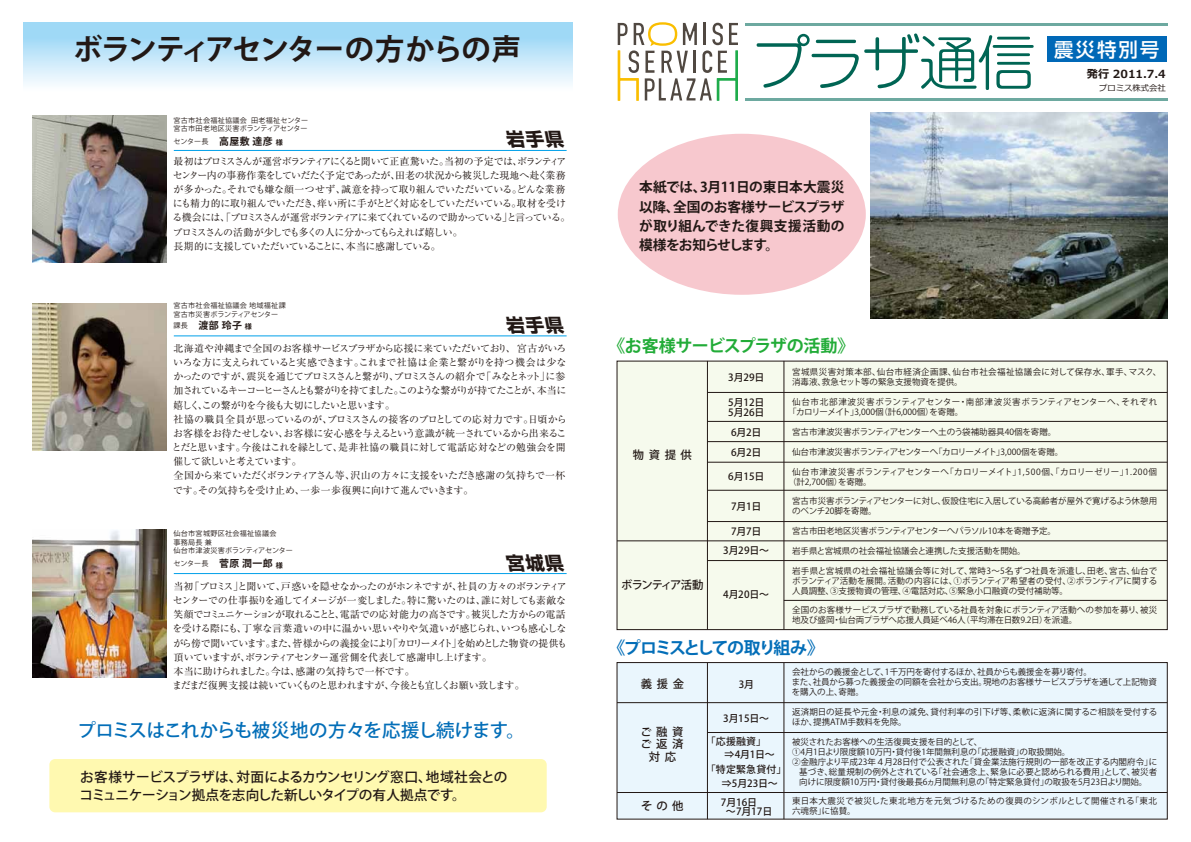
<style>
.page{position:relative;width:1191px;height:842px;background:#fff}
.page>*{position:absolute;margin:0;border:0;box-sizing:border-box;transform-origin:0 0}
.t1{font:300 59.2px "Shin M Go Pro";letter-spacing:-.045em;color:#006554}
.t2{font:700 29.3px "Koz Go Pro";letter-spacing:-.05em;color:#221815}
.t3{font:500 19.5px "Shin Go Pr 6";letter-spacing:.1em;color:#fff}
.t4{font:500 18.4px "Koz Go Pro";letter-spacing:-.03em;color:#036eb8}
.t5{font:italic 700 18.4px "Shin Go Pr 6";color:#221815}
.t6{font:700 17px "Koz Go Pro";letter-spacing:-.025em;color:#22ac38}
.t7{font:700 17px "Koz Go Pro";letter-spacing:-.13em;color:#036eb8}
.t8{font:700 13.7px/19.4px "Koz Go Pro";letter-spacing:-.02em;color:#221815;text-align:justify}
.t9{font:500 13.6px/18.2px "Koz Go Pro";letter-spacing:-.035em;color:#221815}
.t10{font:500 11.3px/12.8px "Koz Go Pro";letter-spacing:.39em;color:#221815;text-align:center}
.t11{font:500 11.3px "Koz Go Pro";letter-spacing:-.08em;color:#221815}
.t12{font:700 11.1px "Meiryo";color:#221815}
.t13{font:9.9px/14.2px "Ryumin Pro";letter-spacing:-.055em;color:#221815}
.t14{font:500 9.9px/8.5px "Koz Go Pro";letter-spacing:-.01em;color:#221815;text-align:center}
.t15{font:700 9.9px "Koz Go Pro";color:#221815}
.t16{font:8.5px/9.9px "Koz Go Pro";color:#221815}
.t17{font:8.5px/9.9px "Koz Go Pro";letter-spacing:.02em;color:#221815}
.t18{font:8.5px/9.9px "Koz Go Pro";letter-spacing:-.02em;color:#221815}
.t19{font:8.5px/9.9px "Koz Go Pro";letter-spacing:.03em;color:#221815}
.t20{font:8.5px/9.9px "Koz Go Pro";letter-spacing:.045em;color:#221815}
.t21{font:8.5px/9.9px "Koz Go Pro";letter-spacing:.04em;color:#221815}
.t22{font:8.5px "Koz Go Pro";letter-spacing:-.04em;color:#221815}
.t23{font:italic 8.3px "Meiryo";color:#221815}
.t24{font:7.1px/8.5px "Koz Go Pro";letter-spacing:.04em;color:#221815}
.s1{font-weight:700;font-size:9.9px}
.s2{font-weight:700}
.s3{font-weight:400;font-size:7.1px}
.s4{font-size:7.1px}
</style>
<div class="page">
<div style="left:617px;top:361px;width:550px;height:269px;background:#f6faed"></div>
<div style="left:617px;top:662px;width:550px;height:157px;background:#eaf6fd"></div>
<div style="left:49px;top:759px;width:498px;height:53px;background:#fff9b0;border-radius:6px"></div>
<svg style="left:617px;top:22px;width:121px;height:79px"></svg>
<hr style="left:745px;top:23px;width:422px;height:2px;background:#6da9a0">
<hr style="left:745px;top:98px;width:422px;height:3px;background:#6da9a0">
<div style="left:23px;top:23px;width:549px;height:75px;background:linear-gradient(to bottom,#8fd2f5,#fff)"></div>
<div style="left:1047px;top:36px;width:119px;height:26px;background:#0068b7"></div>
<img style="left:33px;top:115px;width:134px;height:148px">
<img style="left:33px;top:303px;width:134px;height:147px">
<img style="left:33px;top:530px;width:134px;height:147px">
<hr style="left:174px;top:150px;width:392px;height:1px;background:#00a0e9">
<hr style="left:174px;top:335px;width:392px;height:1px;background:#00a0e9">
<hr style="left:174px;top:573px;width:392px;height:1px;background:#00a0e9">
<img style="left:870px;top:112px;width:297px;height:207px">
<hr style="left:617px;top:702px;width:550px;height:1px;background:#221815">
<div style="left:617px;top:662px;width:550px;height:157px;border:1px solid #221815"></div>
<hr style="left:783px;top:663px;width:1px;height:156px;background:#221815">
<hr style="left:707px;top:732px;width:460px;height:1px;background:#221815">
<hr style="left:707px;top:663px;width:1px;height:156px;background:#221815">
<hr style="left:617px;top:541px;width:550px;height:1px;background:#221815">
<div style="left:617px;top:361px;width:550px;height:269px;border:1px solid #221815"></div>
<hr style="left:783px;top:361px;width:1px;height:269px;background:#221815">
<hr style="left:707px;top:560px;width:460px;height:1px;background:#221815">
<hr style="left:707px;top:361px;width:1px;height:269px;background:#221815">
<hr style="left:707px;top:521px;width:460px;height:1px;background:#221815">
<hr style="left:707px;top:490px;width:460px;height:1px;background:#221815">
<hr style="left:707px;top:462px;width:460px;height:1px;background:#221815">
<hr style="left:707px;top:441px;width:460px;height:1px;background:#221815">
<hr style="left:707px;top:421px;width:460px;height:1px;background:#221815">
<hr style="left:707px;top:392px;width:460px;height:1px;background:#221815">
<hr style="left:784px;top:600px;width:383px;height:1px;background:#221815">
<div style="left:618px;top:134px;width:247px;height:161px;background:#f7c8ce;border-radius:50%"></div>
<hr style="left:617px;top:792px;width:550px;height:1px;background:#221815">
<h2 class="t2" style="left:73px;top:30px;width:449px">ボランティアセンターの方からの声</h2>
<p class="t24" style="left:173px;top:116px;width:136px">宮古市社会福祉協議会 田老福祉センター宮古市田老地区災害ボランティアセンター</p>
<p class="t24" style="left:173px;top:137px;width:111px">センター長 <span class="s1">高屋敷 達彦</span> <span class="s2">様</span></p>
<p class="t13" style="left:173px;top:153px;width:399px">最初はプロミスさんが運営ボランティアにくると聞いて正直驚いた。当初の予定では、ボランティアセンター内の事務作業をしていだたく予定であったが、田老の状況から被災した現地へ赴く業務が多かった。それでも嫌な顔一つせず、誠意を持って取り組んでいただいている。どんな業務にも精力的に取り組んでいただき、痒い所に手がとどく対応をしていただいている。取材を受ける機会には、「プロミスさんが運営ボランティアに来てくれているので助かっている」と言っている。プロミスさんの活動が少しでも多くの人に分かってもらえれば嬉しい。<br>長期的に支援していただいていることに、本当に感謝している。</p>
<h3 class="t5" style="left:508px;top:125px;width:64px">岩手県</h3>
<p class="t24" style="left:173px;top:302px;width:114px">宮古市社会福祉協議会 地域福祉課宮古市災害ボランティアセンター</p>
<p class="t15" style="left:173px;top:319px;width:80px"><span class="s3">課長</span> 渡部 玲子<span class="s4">様</span></p>
<p class="t13" style="left:172px;top:340px;width:396px">北海道や沖縄まで全国のお客様サービスプラザから応援に来ていただいており、 宮古がいろいろな方に支えられていると実感できます。これまで社協は企業と繋がりを持つ機会は少なかったのですが、震災を通じてプロミスさんと繋がり、プロミスさんの紹介で「みなとネット」に参加されているキーコーヒーさんとも繋がりを持てました。このような繋がりが持てたことが、本当に嬉しく、この繋がりを今後も大切にしたいと思います。<br>社協の職員全員が思っているのが、プロミスさんの接客のプロとしての応対力です。日頃からお客様をお待たせしない、お客様に安心感を与えるという意識が統一されているから出来ることだと思います。今後はこれを縁として、是非社協の職員に対して電話応対などの勉強会を開催して欲しいと考えています。<br>全国から来ていただくボランティアさん等、沢山の方々に支援をいただき感謝の気持ちで一杯です。その気持ちを受け止め、一歩一歩復興に向けて進んでいきます。</p>
<p class="t24" style="left:173px;top:530px;width:121px">仙台市宮城野区社会福祉協議会<br>事務局長 兼<br>仙台市津波災害ボランティアセンター</p>
<p class="t24" style="left:173px;top:559px;width:111px">センター長 <span class="s1">菅原 潤一郎</span><span class="s2">様</span></p>
<p class="t13" style="left:172px;top:578px;width:396px">当初「プロミス」と聞いて、戸惑いを隠せなかったのがホンネですが、社員の方々のボランティアセンターでの仕事振りを通してイメージが一変しました。特に驚いたのは、誰に対しても素敵な笑顔でコミュニケーションが取れることと、電話での応対能力の高さです。被災した方からの電話を受ける際にも、丁寧な言葉遣いの中に温かい思いやりや気遣いが感じられ、いつも感心しながら傍で聞いています。また、皆様からの義援金により「カロリーメイト」を始めとした物資の提供も頂いていますが、ボランティアセンター運営側を代表して感謝申し上げます。<br>本当に助けられました。今は、感謝の気持ちで一杯です。<br>まだまだ復興支援は続いていくものと思われますが、今後とも宜しくお願い致します。</p>
<h3 class="t5" style="left:508px;top:310px;width:64px">岩手県</h3>
<h3 class="t5" style="left:508px;top:548px;width:64px">宮城県</h3>
<h3 class="t4" style="left:77px;top:718px;width:449px">プロミスはこれからも被災地の方々を応援し続けます。</h3>
<h3 class="t9" style="left:79px;top:769px;width:429px">お客様サービスプラザは、対面によるカウンセリング窓口、地域社会とのコミュニケーション拠点を志向した新しいタイプの有人拠点です。</h3>
<h1 class="t1" style="left:751px;top:15px;width:286px">プラザ通信</h1>
<h3 class="t3" style="left:1054px;top:33px;width:107px">震災特別号</h3>
<p class="t12" style="left:1087px;top:66px;width:80px">発行 2011.7.4</p>
<p class="t23" style="left:1099px;top:82px;width:68px">プロミス株式会社</p>
<h3 class="t8" style="left:639px;top:178px;width:207px">本紙では、3月11日の東日本大震災以降、全国のお客様サービスプラザが取り組んできた復興支援活動の模様をお知らせします。</h3>
<h3 class="t6" style="left:608px;top:335px;width:247px">《お客様サービスプラザの活動》</h3>
<p class="t10" style="left:633px;top:449px;width:60px">物資提供</p>
<p class="t11" style="left:621px;top:577px;width:84px">ボランティア活動</p>
<p class="t14" style="left:728px;top:374px;width:38px">3月29日</p>
<p class="t14" style="left:728px;top:398px;width:38px">5月12日</p>
<p class="t14" style="left:728px;top:409px;width:38px">5月26日</p>
<p class="t14" style="left:731px;top:429px;width:32px">6月2日</p>
<p class="t14" style="left:731px;top:448px;width:32px">6月2日</p>
<p class="t14" style="left:728px;top:472px;width:38px">6月15日</p>
<p class="t14" style="left:731px;top:503px;width:32px">7月1日</p>
<p class="t14" style="left:731px;top:528px;width:32px">7月7日</p>
<p class="t14" style="left:723px;top:547px;width:47px">3月29日～</p>
<p class="t14" style="left:723px;top:591px;width:47px">4月20日～</p>
<p class="t20" style="left:792px;top:367px;width:371px">宮城県災害対策本部、仙台市経済企画課、仙台市社会福祉協議会に対して保存水、軍手、マスク、消毒液、救急セット等の緊急支援物資を提供。</p>
<p class="t19" style="left:788px;top:397px;width:371px;text-indent:4px">仙台市北部津波災害ボランティアセンター・南部津波災害ボランティアセンターへ、それぞれ「カロリーメイト」3,000個（計6,000個）を寄贈。</p>
<p class="t16" style="left:792px;top:427px;width:265px">宮古市津波災害ボランティアセンターへ土のう袋補助器具40個を寄贈。</p>
<p class="t22" style="left:792px;top:446px;width:273px">仙台市津波災害ボランティアセンターへ「カロリーメイト」3,000個を寄贈。</p>
<p class="t16" style="left:788px;top:467px;width:370px;text-indent:4px">仙台市津波災害ボランティアセンターへ「カロリーメイト」1,500個、「カロリーゼリー」1.200個（計2,700個）を寄贈。</p>
<p class="t16" style="left:792px;top:496px;width:366px">宮古市災害ボランティアセンターに対し、仮設住宅に入居している高齢者が屋外で寛げるよう休憩用のベンチ20脚を寄贈。</p>
<p class="t16" style="left:792px;top:526px;width:265px">宮古市田老地区災害ボランティアセンターへパラソル10本を寄贈予定。</p>
<p class="t16" style="left:792px;top:546px;width:235px">岩手県と宮城県の社会福祉協議会と連携した支援活動を開始。</p>
<p class="t16" style="left:792px;top:566px;width:367px;text-align:justify">岩手県と宮城県の社会福祉協議会等に対して、常時3～5名ずつ社員を派遣し、田老、宮古、仙台でボランティア活動を展開。活動の内容には、①ボランティア希望者の受付、②ボランティアに関する人員調整、③支援物資の管理、④電話対応、⑤緊急小口融資の受付補助等。</p>
<p class="t16" style="left:792px;top:606px;width:367px">全国のお客様サービスプラザで勤務している社員を対象にボランティア活動への参加を募り、被災地及び盛岡・仙台両プラザへ応援人員延べ46人（平均滞在日数9.2日）を派遣。</p>
<h3 class="t7" style="left:608px;top:637px;width:217px">《プロミスとしての取り組み》</h3>
<p class="t10" style="left:641px;top:678px;width:45px">義援金</p>
<p class="t10" style="left:640px;top:725px;width:44px">ご融資ご返済対応</p>
<p class="t10" style="left:641px;top:800px;width:44px">その他</p>
<p class="t14" style="left:738px;top:681px;width:17px">3月</p>
<p class="t14" style="left:723px;top:714px;width:47px">3月15日～</p>
<p class="t14" style="left:706px;top:738px;width:62px">「応援融資」</p>
<p class="t14" style="left:724px;top:750px;width:52px">⇒4月1日～</p>
<p class="t14" style="left:706px;top:766px;width:82px">「特定緊急貸付」</p>
<p class="t14" style="left:721px;top:779px;width:58px">⇒5月23日～</p>
<p class="t14" style="left:705px;top:799px;width:68px">7月16日<br>　　～7月17日</p>
<p class="t18" style="left:791px;top:668px;width:367px">会社からの義援金として、1千万円を寄付するほか、社員からも義援金を募り寄付。<br>また、社員から募った義援金の同額を会社から支出。現地のお客様サービスプラザを通して上記物資を購入の上、寄贈。</p>
<p class="t17" style="left:792px;top:707px;width:367px">返済期日の延長や元金・利息の減免、貸付利率の引下げ等、柔軟に返済に関するご相談を受付するほか、提携ATM手数料を免除。</p>
<p class="t16" style="left:792px;top:737px;width:192px">被災されたお客様への生活復興支援を目的として、</p>
<p class="t16" style="left:792px;top:747px;width:280px">①4月1日より限度額10万円・貸付後1年間無利息の「応援融資」の取扱開始。</p>
<p class="t16" style="left:792px;top:757px;width:367px">②金融庁より平成23年４月28日付で公表された「貸金業法施行規則の一部を改正する内閣府令」に</p>
<p class="t17" style="left:799px;top:767px;width:359px">基づき、総量規制の例外とされている「社会通念上、緊急に必要と認められる費用」として、被災者</p>
<p class="t16" style="left:799px;top:777px;width:350px">向けに限度額10万円・貸付後最長6ヵ月間無利息の「特定緊急貸付」の取扱を5月23日より開始。</p>
<p class="t21" style="left:792px;top:797px;width:366px">東日本大震災で被災した東北地方を元気づけるための復興のシンボルとして開催される「東北六魂祭」に協賛。</p>
</div>
